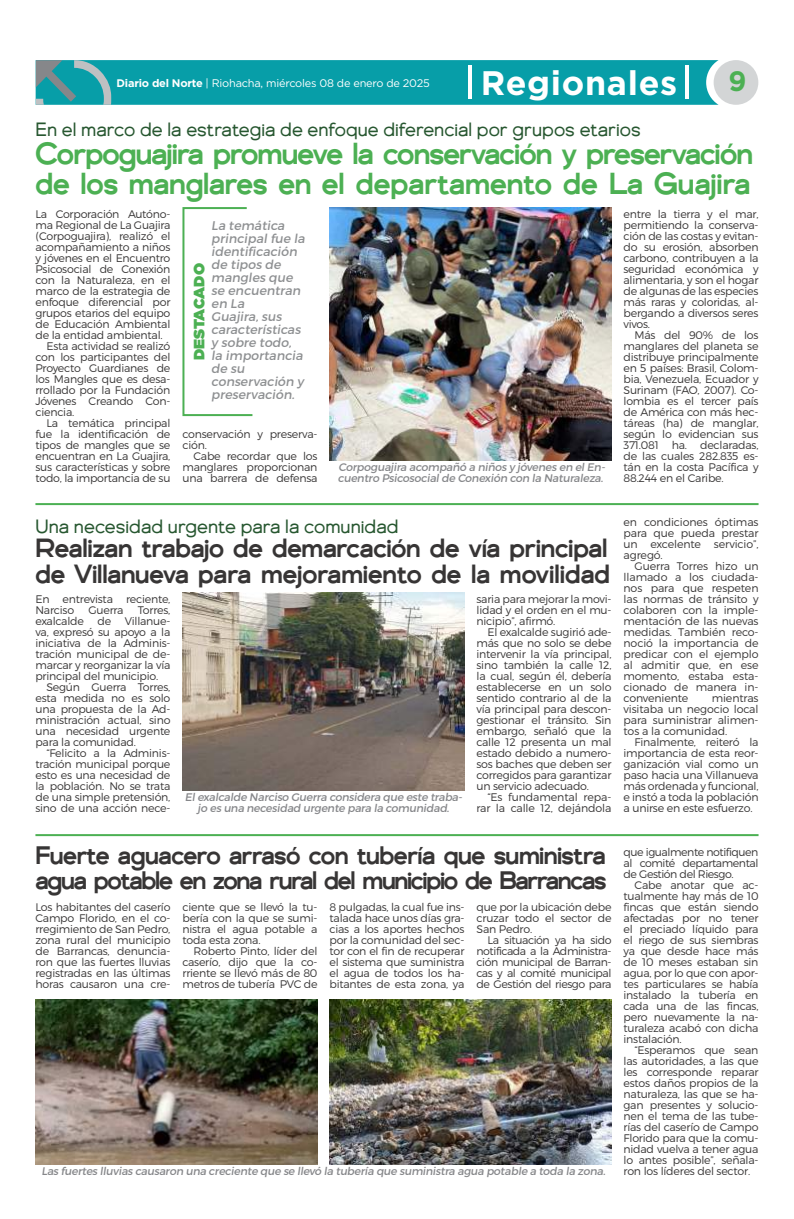
<style>
.page{position:relative;width:794px;height:1219px;background:#fff}
.page>*{position:absolute;margin:0;border:0;box-sizing:border-box;transform-origin:0 0}
.t1{font:700 34px "Gotham";letter-spacing:.02em;color:#fff}
.t2{font:500 30px/30px "Genova";letter-spacing:-.03em;color:#4cb053}
.t3{font:700 28px "Gotham";color:#4cb053}
.t4{font:500 26px/26px "Genova";letter-spacing:-.01em;color:#373535}
.t5{font:500 25px/25px "Genova";letter-spacing:-.05em;color:#373535}
.t6{font:19px "Genova";color:#275730}
.t7{font:900 15px "Gotham";color:#4cb053}
.t8{font:12.6px/13px "Trueno Rg It";color:#8e9092}
.t9{font:11px/11px "Trueno Lt";letter-spacing:-.02em;color:#373535;text-align:justify}
.t10{font:11px/11px "Trueno Rg It";letter-spacing:-.02em;color:#86878a}
.t11{font:11px "Gotham";letter-spacing:-.02em;color:#fff}
.s1{font-weight:700}
</style>
<div class="page">
<svg style="left:36px;top:60px;width:676px;height:45px;background:#0f9fa8"></svg>
<div style="left:713px;top:60px;width:45px;height:45px;background:#d3d5d6;border-radius:50%"></div>
<hr style="left:685px;top:66px;width:3px;height:33px;background:#fff">
<hr style="left:468px;top:66px;width:3px;height:33px;background:#fff">
<img style="left:329px;top:207px;width:282px;height:253px">
<svg style="left:182px;top:207px;width:71px;height:210px"></svg>
<hr style="left:35px;top:503px;width:723px;height:2px;background:#4cb053">
<hr style="left:35px;top:834px;width:723px;height:2px;background:#4cb053">
<img style="left:182px;top:592px;width:282px;height:198px">
<img style="left:35px;top:999px;width:282px;height:165px">
<img style="left:329px;top:999px;width:282px;height:165px">
<h1 class="t1" style="left:481px;top:68px;width:198px">Regionales</h1>
<p class="t11" style="left:117px;top:78px;width:315px"><span class="s1">Diario del Norte</span> | Riohacha, miércoles 08 de enero de 2025</p>
<h3 class="t3" style="left:728px;top:68px;width:19px">9</h3>
<h3 class="t6" style="left:36px;top:123px;width:606px">En el marco de la estrategia de enfoque diferencial por grupos etarios</h3>
<h2 class="t2" style="left:36px;top:142px;width:719px">Corpoguajira promueve la conservación y preservación de los manglares en el departamento de La Guajira</h2>
<p class="t9" style="left:35px;top:210px;width:136px">La Corporación Autóno-</p>
<p class="t9" style="left:35px;top:221px;width:136px">ma Regional de La Guajira</p>
<p class="t9" style="left:35px;top:232px;width:136px">(Corpoguajira), realizó el</p>
<p class="t9" style="left:35px;top:243px;width:136px">acompañamiento a niños</p>
<p class="t9" style="left:35px;top:254px;width:136px">y jóvenes en el Encuentro</p>
<p class="t9" style="left:35px;top:265px;width:136px">Psicosocial de Conexión</p>
<p class="t9" style="left:35px;top:276px;width:136px">con la Naturaleza, en el</p>
<p class="t9" style="left:35px;top:287px;width:136px">marco de la estrategia de</p>
<p class="t9" style="left:35px;top:298px;width:136px">enfoque diferencial por</p>
<p class="t9" style="left:35px;top:309px;width:136px">grupos etarios del equipo</p>
<p class="t9" style="left:35px;top:320px;width:136px">de Educación Ambiental</p>
<p class="t9" style="left:35px;top:331px;width:129px">de la entidad ambiental.</p>
<p class="t9" style="left:46px;top:342px;width:125px">Esta actividad se realizó</p>
<p class="t9" style="left:35px;top:353px;width:136px">con los participantes del</p>
<p class="t9" style="left:35px;top:364px;width:136px">Proyecto Guardianes de</p>
<p class="t9" style="left:35px;top:375px;width:136px">los Mangles que es desa-</p>
<p class="t9" style="left:35px;top:386px;width:136px">rrollado por la Fundación</p>
<p class="t9" style="left:35px;top:397px;width:136px">Jóvenes Creando Con-</p>
<p class="t9" style="left:35px;top:408px;width:40px">ciencia.</p>
<p class="t9" style="left:46px;top:419px;width:125px">La temática principal</p>
<p class="t9" style="left:35px;top:430px;width:136px">fue la identificación de</p>
<p class="t9" style="left:35px;top:441px;width:136px">tipos de mangles que se</p>
<p class="t9" style="left:35px;top:452px;width:136px">encuentran en La Guajira,</p>
<p class="t9" style="left:35px;top:463px;width:136px">sus características y sobre</p>
<p class="t9" style="left:35px;top:474px;width:136px">todo, la importancia de su</p>
<p class="t8" style="left:211px;top:220px;width:95px">La temática principal fue la identificación de tipos de mangles que se encuentran en La<br>Guajira, sus características y sobre todo, la importancia de su conservación y preservación.</p>
<h3 class="t7" style="left:192px;top:360px;width:98px;rotate:-90deg">DESTACADO</h3>
<p class="t9" style="left:182px;top:430px;width:136px">conservación y preserva&shy;ción.</p>
<p class="t9" style="left:182px;top:452px;width:136px;text-indent:11px">Cabe recordar que los manglares proporcionan una barrera de defensa</p>
<p class="t10" style="left:338px;top:462px;width:269px">Corpoguajira acompañó a niños y jóvenes en el En&shy;cuentro Psicosocial de Conexión con la Naturaleza.</p>
<h3 class="t6" style="left:35px;top:519px;width:364px">Una necesidad urgente para la comunidad</h3>
<h3 class="t4" style="left:35px;top:538px;width:576px">Realizan trabajo de demarcación de vía principal de Villanueva para mejoramiento de la movilidad</h3>
<p class="t9" style="left:35px;top:595px;width:136px">En entrevista reciente,<br>Narciso</p>
<p class="t9" style="left:476px;top:595px;width:136px">saria para mejorar la movi&shy;lidad y el orden en el mu&shy;nicipio”, afirmó.</p>
<p class="t9" style="left:476px;top:628px;width:136px;text-indent:11px">El exalcalde sugirió ade&shy;más que no solo se debe intervenir la vía principal, sino también la calle 12, la cual, según él, debería establecerse en un solo sentido contrario al de la vía principal para descon&shy;gestionar el tránsito. Sin embargo, señaló que la calle 12 presenta un mal estado debido a numero&shy;sos baches que deben ser corregidos para garantizar un servicio adecuado.</p>
<p class="t9" style="left:476px;top:793px;width:136px;text-align:right">“Es fundamental repa&shy;rar la calle 12, dejándola</p>
<p class="t9" style="left:88px;top:606px;width:37px">Guerra</p>
<p class="t9" style="left:35px;top:606px;width:136px;text-indent:102px">Torres, exalcalde de Villanue&shy;va, expresó su apoyo a la iniciativa de la Adminis&shy;tración municipal de de&shy;marcar y reorganizar la vía principal del municipio.</p>
<p class="t9" style="left:35px;top:683px;width:136px;text-indent:11px">Según Guerra Torres, esta medida no es solo una propuesta de la Ad&shy;ministración actual, sino una necesidad urgente para la comunidad.</p>
<p class="t9" style="left:35px;top:749px;width:136px;text-indent:11px">“Felicito a la Adminis&shy;tración municipal porque esto es una necesidad de la población. No se trata de una simple pretensión, sino de una acción nece-</p>
<p class="t10" style="left:185px;top:792px;width:279px;text-align:center">El exalcalde Narciso Guerra considera que este traba&shy;jo es una necesidad urgente para la comunidad.</p>
<p class="t9" style="left:623px;top:210px;width:136px">entre la tierra y el mar, permitiendo la conserva&shy;ción de las costas y evitan&shy;do su erosión, absorben carbono, contribuyen a la seguridad económica y alimentaria, y son el hogar de algunas de las especies más raras y coloridas, al&shy;bergando a diversos seres vivos.</p>
<p class="t9" style="left:623px;top:331px;width:136px;text-indent:11px">Más del 90% de los manglares del planeta se distribuye principalmente en 5 países: Brasil, Colom&shy;bia, Venezuela, Ecuador y Surinam (FAO, 2007). Co&shy;lombia es el tercer país de América con más hec&shy;táreas (ha) de manglar, según lo evidencian sus 371.081 ha. declaradas, de las cuales 282.835 es&shy;tán en la costa Pacífica y 88.244 en el Caribe.</p>
<p class="t9" style="left:623px;top:518px;width:136px">en condiciones óptimas para que pueda prestar un excelente servicio”, agregó.</p>
<p class="t9" style="left:623px;top:562px;width:136px;text-indent:11px">Guerra Torres hizo un llamado a los ciudada&shy;nos para que respeten las normas de tránsito y colaboren con la imple&shy;mentación de las nuevas medidas. También reco&shy;noció la importancia de predicar con el ejemplo al admitir que, en ese momento, estaba esta&shy;cionado de manera in&shy;conveniente</p>
<p class="t9" style="left:623px;top:694px;width:136px;text-indent:88px">mientras visitaba un negocio local para suministrar alimen&shy;tos a la comunidad.</p>
<p class="t9" style="left:623px;top:738px;width:136px;text-indent:11px">Finalmente, reiteró la importancia de esta reor&shy;ganización vial como un paso hacia una Villanueva más ordenada y funcional, e instó a toda la población a unirse en este esfuerzo.</p>
<h3 class="t5" style="left:35px;top:846px;width:572px">Fuerte aguacero arrasó con tubería que suministra agua potable en zona rural del municipio de Barrancas</h3>
<p class="t9" style="left:35px;top:903px;width:136px">Los habitantes del caserío Campo Florido, en el co&shy;rregimiento de San Pedro, zona rural del municipio de Barrancas, denuncia&shy;ron que las fuertes lluvias registradas en las últimas horas causaron una cre-</p>
<p class="t9" style="left:182px;top:903px;width:136px">ciente que se llevó la tu&shy;bería con la que se sumi&shy;nistra el agua potable a toda esta zona.</p>
<p class="t9" style="left:182px;top:947px;width:136px;text-indent:11px">Roberto Pinto, líder del caserío, dijo que la co&shy;rriente se llevó más de 80 metros de tubería PVC de</p>
<p class="t9" style="left:476px;top:903px;width:136px">que por la ubicación debe cruzar todo el sector de San Pedro.</p>
<p class="t9" style="left:476px;top:936px;width:136px;text-indent:11px">La situación ya ha sido notificada a la Administra&shy;ción municipal de Barran&shy;cas y al comité municipal de Gestión del riesgo para</p>
<p class="t9" style="left:329px;top:903px;width:136px">8 pulgadas, la cual fue ins&shy;talada hace unos días gra&shy;cias a los aportes hechos por la comunidad del sec&shy;tor con el fin de recuperar el sistema que suministra el agua de todos los ha&shy;bitantes de esta zona, ya</p>
<p class="t10" style="left:41px;top:1166px;width:565px">Las fuertes lluvias causaron una creciente que se llevó la tubería que suministra agua potable a toda la zona.</p>
<p class="t9" style="left:623px;top:848px;width:136px">que igualmente notifiquen al comité departamental de Gestión del Riesgo.</p>
<p class="t9" style="left:623px;top:881px;width:136px;text-indent:11px">Cabe anotar que ac&shy;tualmente hay más de 10 fincas que están siendo afectadas por no tener el preciado líquido para el riego de sus siembras ya que desde hace más de 10 meses estaban sin agua, por lo que con apor&shy;tes particulares se había instalado la tubería en cada una de las fincas, pero nuevamente la na&shy;turaleza acabó con dicha instalación.</p>
<p class="t9" style="left:623px;top:1046px;width:136px;text-indent:11px">“Esperamos que sean las autoridades, a las que les corresponde reparar estos daños propios de la naturaleza, las que se ha&shy;gan presentes y solucio&shy;nen el tema de las tube&shy;rías del caserío de Campo Florido para que la comu&shy;nidad vuelva a tener agua lo antes posible”, señala&shy;ron los líderes del sector.</p>
</div>
